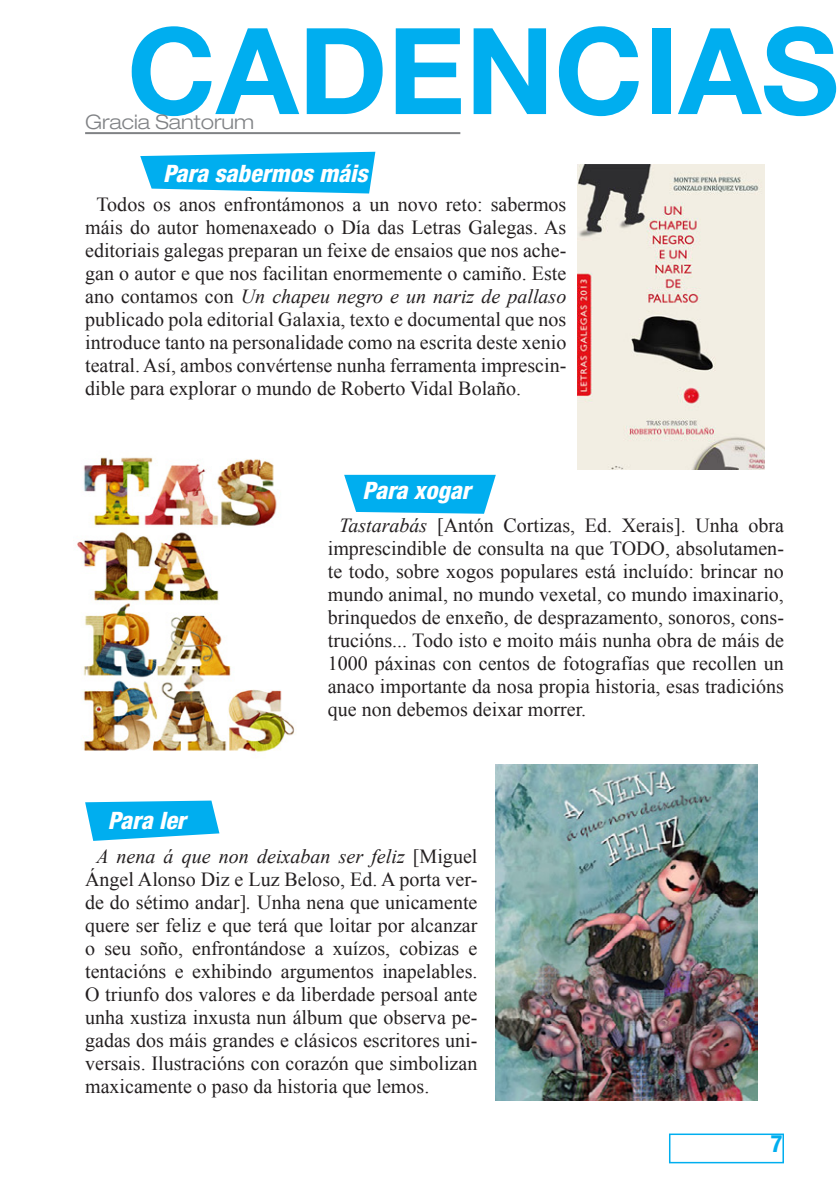
<style>
.page{position:relative;width:840px;height:1191px;background:#fff}
.page>*{position:absolute;margin:0;border:0;box-sizing:border-box;transform-origin:0 0}
.t1{font:700 120px "Helvetica Neue LT Std";color:#00aeef}
.t2{font:italic 800 condensed 24px "Helvetica Neue LT Std";color:#fff}
.t3{font:700 condensed 24px "Helvetica Neue LT Std";color:#00aeef}
.t4{font:20px/23px "Times New Roman";color:#231f20;text-align:justify}
.t5{font:300 expanded 20px "Helvetica Neue LT Std";color:#808285}
.s1{font-style:italic}
</style>
<div class="page">
<img style="left:76px;top:457px;width:219px;height:296px">
<div style="left:668px;top:1133px;width:115px;height:30px;border:2px solid #00aeef"></div>
<svg style="left:85px;top:800px;width:134px;height:41px;background:#2bbbf1"></svg>
<svg style="left:344px;top:475px;width:151px;height:39px;background:#19b6f0"></svg>
<svg style="left:140px;top:152px;width:235px;height:41px;background:#20b8f1"></svg>
<hr style="left:85px;top:132px;width:375px;height:2px;background:#808285">
<img style="left:495px;top:765px;width:261px;height:335px">
<img style="left:577px;top:164px;width:187px;height:305px">
<h1 class="t1" style="left:127px;top:-3px;width:713px">CADENCIAS</h1>
<p class="t5" style="left:85px;top:110px;width:170px">Gracia Santorum</p>
<p class="t2" style="left:163px;top:158px;width:206px">Para sabermos máis</p>
<p class="t4" style="left:85px;top:192px;width:482px;text-indent:11px">Todos os anos enfrontámonos a un novo reto: sabermos máis do autor homenaxeado o Día das Letras Galegas. As editoriais galegas preparan un feixe de ensaios que nos ache&shy;gan o autor e que nos facilitan enormemente o camiño. Este ano contamos con <span class="s1">Un chapeu negro e un nariz de pallaso </span>publicado pola editorial Galaxia, texto e documental que nos introduce tanto na personalidade como na escrita deste xenio teatral. Así, ambos convértense nunha ferramenta imprescin&shy;dible para explorar o mundo de Roberto Vidal Bolaño.</p>
<p class="t2" style="left:362px;top:475px;width:110px">Para xogar</p>
<p class="t2" style="left:108px;top:805px;width:79px">Para ler</p>
<p class="t4" style="left:327px;top:513px;width:457px;text-indent:11px"><span class="s1">Tastarabás</span> [Antón Cortizas, Ed. Xerais]. Unha obra imprescindible de consulta na que TODO, absolutamen&shy;te todo, sobre xogos populares está incluído: brincar no mundo animal, no mundo vexetal, co mundo imaxinario, brinquedos de enxeño, de desprazamento, sonoros, cons&shy;trucións... Todo isto e moito máis nunha obra de máis de 1000 páxinas con centos de fotografías que recollen un anaco importante da nosa propia historia, esas tradicións que non debemos deixar morrer.</p>
<p class="t4" style="left:85px;top:844px;width:393px;text-indent:11px"><span class="s1">A nena á que non deixaban ser feliz</span> [Miguel Ángel Alonso Diz e Luz Beloso, Ed. A porta ver&shy;de do sétimo andar]<span class="s1">.</span> Unha nena que unicamente quere ser feliz e que terá que loitar por alcanzar o seu soño, enfrontándose a xuízos, cobizas e tentacións e exhibindo argumentos inapelables.<br>O triunfo dos valores e da liberdade persoal ante unha xustiza inxusta nun álbum que observa pe&shy;gadas dos máis grandes e clásicos escritores uni&shy;versais. Ilustracións con corazón que simbolizan maxicamente o paso da historia que lemos.</p>
<p class="t3" style="left:770px;top:1129px;width:13px">7</p>
</div>
